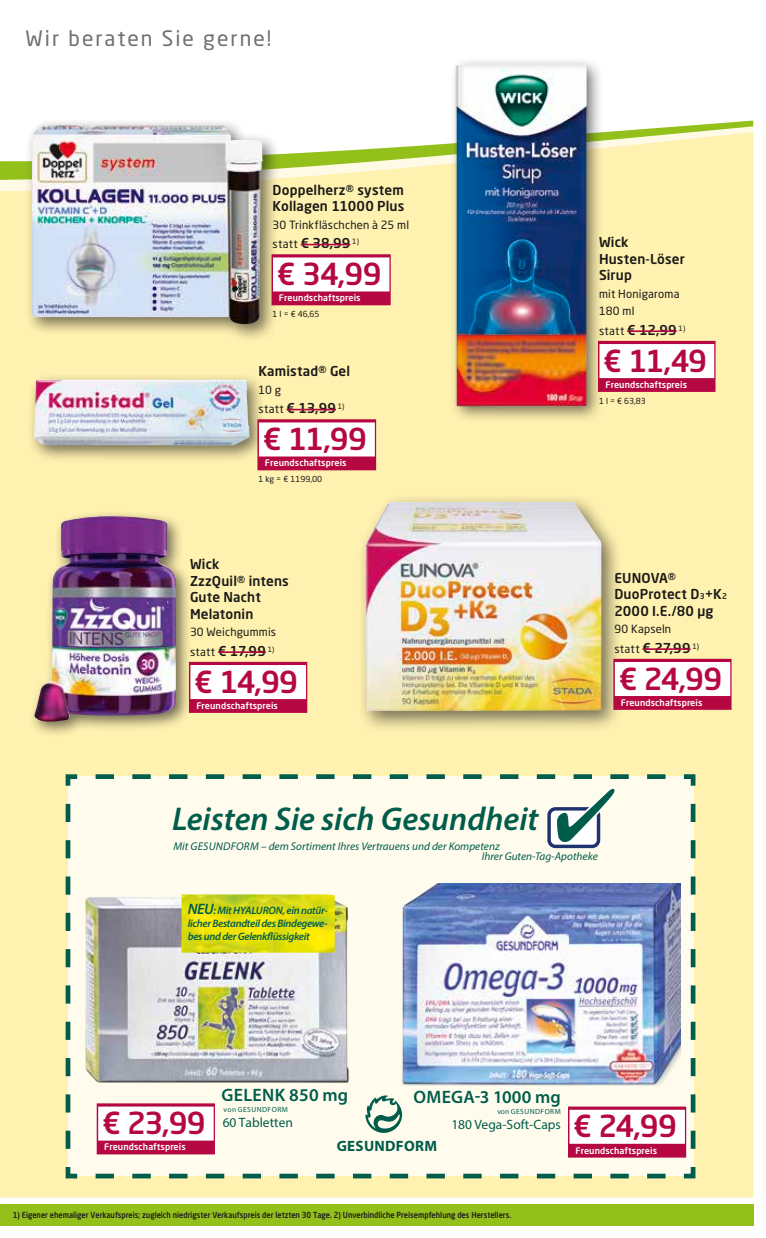
<style>
.page{position:relative;width:766px;height:1238px;background:#fff}
.page>*{position:absolute;margin:0;border:0;box-sizing:border-box;transform-origin:0 0}
.t1{font:italic 600 33px "Myriad Pro";color:#005c4b}
._04_Angebotspreis{font:500 30px "Neo Sans Pro";letter-spacing:-.04em;color:#b50843}
.t2{font:21px "Neo Sans Pro";letter-spacing:.095em;color:#6f6f6e}
.t3{font:600 18px "Myriad Pro";letter-spacing:.015em;color:#005c4b}
.t4{font:700 15px "Myriad Pro";letter-spacing:.02em;color:#005c4b}
._01_Artikel{font:500 13.5px/16.5px "Neo Sans Pro";letter-spacing:.01em;color:#1a1918}
._03_statt_Preis{font:500 13.5px "Neo Sans Pro";letter-spacing:.005em;color:#1a1918}
.t5{font:13.5px "Myriad Pro";color:#005c4b}
.t6{font:italic 11.25px/10.5px "Myriad Pro";color:#005c4b}
._02_Text{font:11.25px "Neo Sans Pro";letter-spacing:.015em;color:#1a1918}
.t7{font:italic 600 10.8px/12.9px "Myriad Pro";letter-spacing:-.03em;color:#005c4b;text-align:justify}
._07_T_Wirberaten{font:500 9px "Neo Sans Pro";letter-spacing:.01em;color:#fff}
.t8{font:500 8.25px "Neo Sans Pro";color:#1d1d1b;scale:.9 1}
._05_Grundpreis{font:8.25px "Neo Sans Pro";color:#1a1918}
.t9{font:7.5px "Myriad Pro";letter-spacing:.06em;color:#005c4b}
.s1{font-weight:400;font-size:11.25px}
.s2{font-size:7.8px}
.s3{font-size:15.15px}
</style>
<div class="page">
<div style="left:0;top:1203px;width:753px;height:22px;background:#94c01c"></div>
<div style="left:0;top:196px;width:753px;height:1001px;background:#fff1af"></div>
<svg style="left:0;top:120px;width:753px;height:74px;fill:#fff1af"></svg>
<div style="left:66px;top:774px;width:629px;height:404px;background:#fffced"></div>
<img style="left:380px;top:883px;width:300px;height:202px">
<img style="left:66px;top:891px;width:303px;height:205px">
<img style="left:181px;top:894px;width:154px;height:58px">
<svg style="left:365px;top:1095px;width:37px;height:37px"></svg>
<div style="left:549px;top:808px;width:49px;height:38px;background:#fff;border-radius:6px"></div>
<div style="left:547px;top:807px;width:53px;height:41px;border:3px solid #1e326f;border-radius:6px"></div>
<svg style="left:554px;top:785px;width:63px;height:58px"></svg>
<div style="left:24px;top:118px;width:256px;height:224px;background:#1a1918;opacity:.6"></div>
<img style="left:32px;top:125px;width:231px;height:199px">
<div style="left:271px;top:254px;width:119px;height:51px;background:#b50843"></div>
<div style="left:273px;top:257px;width:116px;height:34px;background:#fff"></div>
<hr style="left:300px;top:244px;width:50px;height:1px;background:#b50843">
<hr style="left:0;top:627px;width:1px;height:52px;background:#b50843">
<div style="left:357px;top:493px;width:266px;height:239px;background:#1a1918;opacity:.6"></div>
<img style="left:365px;top:502px;width:236px;height:209px">
<div style="left:613px;top:658px;width:118px;height:51px;background:#b50843"></div>
<div style="left:614px;top:662px;width:116px;height:34px;background:#fff"></div>
<hr style="left:642px;top:648px;width:48px;height:2px;background:#b50843">
<div style="left:28px;top:509px;width:164px;height:228px;background:#1a1918;opacity:.6"></div>
<img style="left:34px;top:516px;width:142px;height:205px">
<div style="left:189px;top:661px;width:118px;height:52px;background:#b50843"></div>
<div style="left:190px;top:665px;width:116px;height:34px;background:#fff"></div>
<hr style="left:218px;top:651px;width:48px;height:2px;background:#b50843">
<div style="left:27px;top:372px;width:240px;height:91px;background:#1a1918;opacity:.6"></div>
<img style="left:34px;top:379px;width:215px;height:66px">
<div style="left:257px;top:419px;width:119px;height:51px;background:#b50843"></div>
<div style="left:259px;top:422px;width:116px;height:34px;background:#fff"></div>
<hr style="left:286px;top:409px;width:50px;height:1px;background:#b50843">
<div style="left:568px;top:1106px;width:118px;height:51px;background:#b50843"></div>
<div style="left:569px;top:1109px;width:115px;height:34px;background:#fff"></div>
<div style="left:97px;top:1103px;width:118px;height:51px;background:#b50843"></div>
<div style="left:98px;top:1106px;width:116px;height:34px;background:#fff"></div>
<img style="left:432px;top:61px;width:174px;height:369px">
<div style="left:597px;top:341px;width:118px;height:51px;background:#b50843"></div>
<div style="left:599px;top:344px;width:115px;height:34px;background:#fff"></div>
<hr style="left:627px;top:330px;width:49px;height:2px;background:#b50843">
<p class="t2" style="left:26px;top:25px;width:247px">Wir beraten Sie gerne!</p>
<p class="_01_Artikel" style="left:272px;top:181px;width:133px">Doppelherz® system<br>Kollagen 11000 Plus</p>
<p class="_02_Text" style="left:272px;top:218px;width:138px">30 Trinkfläschchen à 25 ml</p>
<p class="_03_statt_Preis" style="left:272px;top:235px;width:88px"><span class="s1">statt</span> € 38,99 <sup>1)</sup></p>
<p class="_04_Angebotspreis" style="left:277px;top:255px;width:106px">€ 34,99</p>
<p class="_07_T_Wirberaten" style="left:279px;top:292px;width:83px">Freundschaftspreis</p>
<p class="_05_Grundpreis" style="left:272px;top:309px;width:48px">1 l = € 46,65</p>
<p class="_01_Artikel" style="left:258px;top:363px;width:93px">Kamistad® Gel</p>
<p class="_02_Text" style="left:258px;top:383px;width:24px">10 g</p>
<p class="_03_statt_Preis" style="left:258px;top:400px;width:87px"><span class="s1">statt</span> € 13,99 <sup>1)</sup></p>
<p class="_04_Angebotspreis" style="left:263px;top:420px;width:106px">€ 11,99</p>
<p class="_07_T_Wirberaten" style="left:265px;top:457px;width:83px">Freundschaftspreis</p>
<p class="_05_Grundpreis" style="left:258px;top:474px;width:65px">1 kg = € 1199,00</p>
<p class="_01_Artikel" style="left:190px;top:556px;width:100px">Wick<br>ZzzQuil® intens<br>Gute Nacht</p>
<p class="_01_Artikel" style="left:190px;top:605px;width:65px">Melatonin</p>
<p class="_02_Text" style="left:190px;top:625px;width:88px">30 Weichgummis</p>
<p class="_03_statt_Preis" style="left:190px;top:642px;width:86px"><span class="s1">statt</span> € 17,99 <sup>1)</sup></p>
<p class="_04_Angebotspreis" style="left:194px;top:662px;width:105px">€ 14,99</p>
<p class="_07_T_Wirberaten" style="left:196px;top:699px;width:83px">Freundschaftspreis</p>
<p class="_01_Artikel" style="left:599px;top:234px;width:31px">Wick</p>
<p class="_01_Artikel" style="left:599px;top:250px;width:87px">Husten-Löser<br>Sirup</p>
<p class="_02_Text" style="left:599px;top:287px;width:82px">mit Honigaroma</p>
<p class="_02_Text" style="left:599px;top:304px;width:37px">180 ml</p>
<p class="_03_statt_Preis" style="left:599px;top:321px;width:88px"><span class="s1">statt</span> € 12,99 <sup>1)</sup></p>
<p class="_04_Angebotspreis" style="left:603px;top:342px;width:105px">€ 11,49</p>
<p class="_07_T_Wirberaten" style="left:605px;top:379px;width:83px">Freundschaftspreis</p>
<p class="_05_Grundpreis" style="left:599px;top:396px;width:48px">1 l = € 63,83</p>
<p class="_01_Artikel" style="left:614px;top:569px;width:114px">EUNOVA®<br>DuoProtect D<span class="s2">3</span>+K<span class="s2">2<br></span>2000 I.E./80 µg</p>
<p class="_02_Text" style="left:614px;top:622px;width:58px">90 Kapseln</p>
<p class="_03_statt_Preis" style="left:614px;top:639px;width:86px"><span class="s1">statt</span> € 27,99 <sup>1)</sup></p>
<p class="_04_Angebotspreis" style="left:618px;top:659px;width:105px">€ 24,99</p>
<p class="_07_T_Wirberaten" style="left:620px;top:696px;width:83px">Freundschaftspreis</p>
<p class="t1" style="left:172px;top:797px;width:368px">Leisten Sie sich Gesundheit</p>
<p class="t6" style="left:481px;top:840px;width:117px;text-indent:-308px">Mit GESUNDFORM – dem Sortiment Ihres Vertrauens und der Kompetenz<br>Ihrer Guten-Tag-Apotheke</p>
<p class="t7" style="left:188px;top:904px;width:141px"><span class="s3">NEU</span>: Mit HYALURON, ein natür&shy;licher Bestandteil des Bindegewe&shy;bes und der Gelenkflüssigkeit</p>
<p class="_04_Angebotspreis" style="left:102px;top:1104px;width:105px">€ 23,99</p>
<p class="_07_T_Wirberaten" style="left:104px;top:1141px;width:83px">Freundschaftspreis</p>
<p class="t3" style="left:221px;top:1083px;width:128px">GELENK 850 mg</p>
<p class="t9" style="left:223px;top:1105px;width:66px">von GESUNDFORM</p>
<p class="t5" style="left:223px;top:1114px;width:72px">60 Tabletten</p>
<p class="t3" style="left:413px;top:1085px;width:148px">OMEGA-3 1000 mg</p>
<p class="t9" style="left:497px;top:1106px;width:65px">von GESUNDFORM</p>
<p class="t5" style="left:451px;top:1115px;width:111px">180 Vega-Soft-Caps</p>
<p class="t4" style="left:336px;top:1136px;width:102px">GESUNDFORM</p>
<p class="_04_Angebotspreis" style="left:573px;top:1107px;width:105px">€ 24,99</p>
<p class="_07_T_Wirberaten" style="left:575px;top:1144px;width:83px">Freundschaftspreis</p>
<p class="t8" style="left:13px;top:1209px;width:555px">1) Eigener ehemaliger Verkaufspreis; zugleich niedrigster Verkaufspreis der letzten 30 Tage. 2) Unverbindliche Preisempfehlung des Herstellers.</p>
</div>
